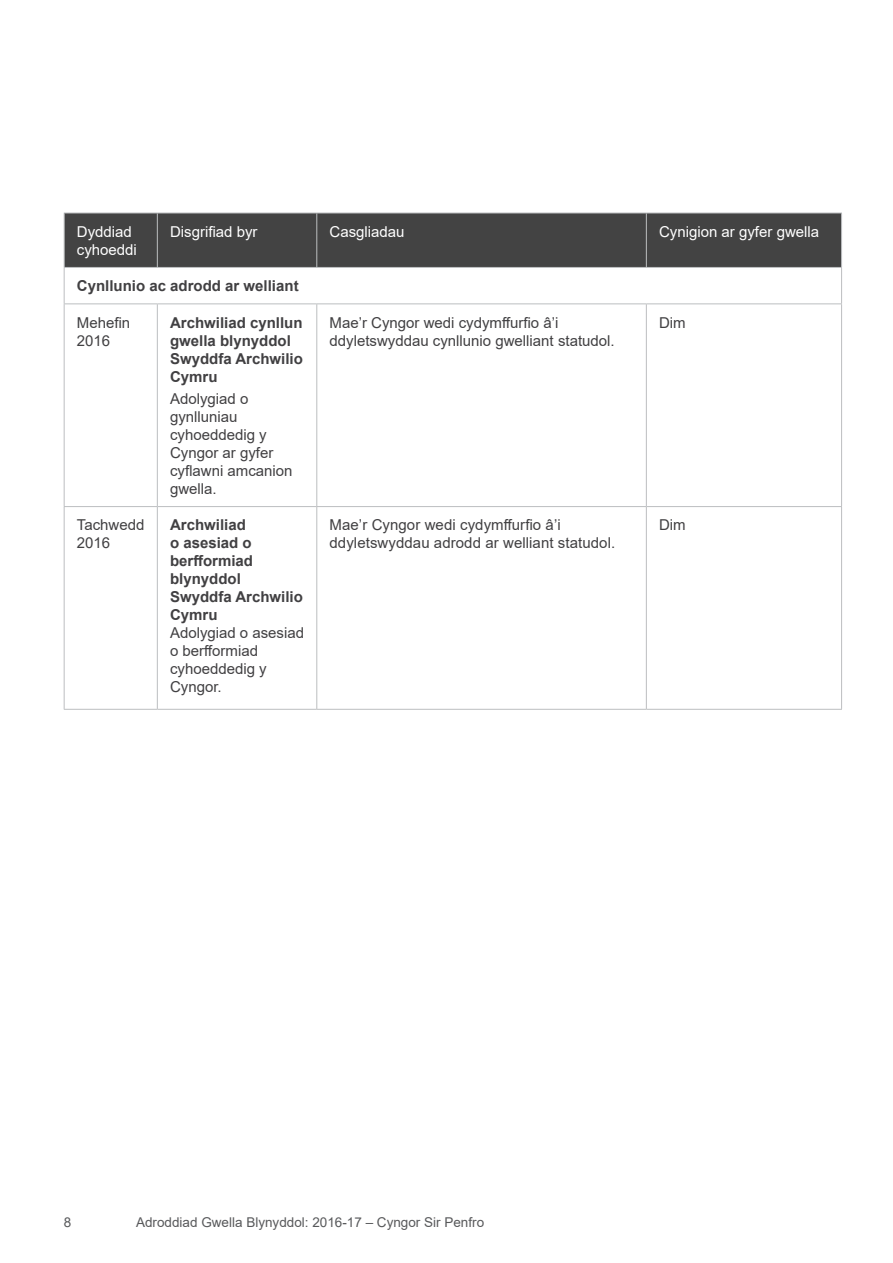
<style>
.page{position:relative;width:893px;height:1263px;background:#fff}
.page>*{position:absolute;margin:0;border:0;box-sizing:border-box;transform-origin:0 0}
.Table_text{font:15px/18px "Arial";color:#414042}
.Table_text-2{font:700 15px/18px "Arial";color:#414042}
.Table_header_text{font:15px/18px "Arial";color:#fff}
.t1{font:13.5px "Arial";color:#58595b}
</style>
<div class="page">
<div style="left:65px;top:214px;width:776px;height:53px;background:#434343"></div>
<svg style="left:65px;top:304px;width:776px;height:405px"></svg>
<hr style="left:64px;top:213px;width:93px;height:1px;background:#bcbec0">
<hr style="left:64px;top:213px;width:1px;height:54px;background:#bcbec0">
<hr style="left:157px;top:213px;width:160px;height:1px;background:#bcbec0">
<hr style="left:157px;top:213px;width:1px;height:54px;background:#bcbec0">
<hr style="left:317px;top:213px;width:329px;height:1px;background:#bcbec0">
<hr style="left:316px;top:213px;width:1px;height:54px;background:#bcbec0">
<hr style="left:646px;top:213px;width:196px;height:1px;background:#bcbec0">
<hr style="left:646px;top:213px;width:1px;height:54px;background:#bcbec0">
<hr style="left:841px;top:213px;width:1px;height:54px;background:#bcbec0">
<hr style="left:64px;top:267px;width:93px;height:1px;background:#bcbec0">
<hr style="left:64px;top:268px;width:1px;height:35px;background:#bcbec0">
<hr style="left:157px;top:267px;width:160px;height:1px;background:#bcbec0">
<hr style="left:317px;top:267px;width:329px;height:1px;background:#bcbec0">
<hr style="left:646px;top:267px;width:196px;height:1px;background:#bcbec0">
<hr style="left:841px;top:268px;width:1px;height:35px;background:#bcbec0">
<hr style="left:64px;top:303px;width:93px;height:1px;background:#bcbec0">
<hr style="left:64px;top:304px;width:1px;height:202px;background:#bcbec0">
<hr style="left:157px;top:303px;width:160px;height:1px;background:#bcbec0">
<hr style="left:157px;top:304px;width:1px;height:202px;background:#bcbec0">
<hr style="left:317px;top:303px;width:329px;height:1px;background:#bcbec0">
<hr style="left:316px;top:304px;width:1px;height:202px;background:#bcbec0">
<hr style="left:646px;top:303px;width:196px;height:1px;background:#bcbec0">
<hr style="left:646px;top:304px;width:1px;height:202px;background:#bcbec0">
<hr style="left:841px;top:304px;width:1px;height:202px;background:#bcbec0">
<hr style="left:64px;top:506px;width:93px;height:1px;background:#bcbec0">
<hr style="left:64px;top:507px;width:1px;height:202px;background:#bcbec0">
<hr style="left:157px;top:506px;width:160px;height:1px;background:#bcbec0">
<hr style="left:157px;top:507px;width:1px;height:202px;background:#bcbec0">
<hr style="left:317px;top:506px;width:329px;height:1px;background:#bcbec0">
<hr style="left:316px;top:507px;width:1px;height:202px;background:#bcbec0">
<hr style="left:646px;top:506px;width:196px;height:1px;background:#bcbec0">
<hr style="left:646px;top:507px;width:1px;height:202px;background:#bcbec0">
<hr style="left:841px;top:507px;width:1px;height:202px;background:#bcbec0">
<hr style="left:64px;top:709px;width:93px;height:1px;background:#bcbec0">
<hr style="left:157px;top:709px;width:160px;height:1px;background:#bcbec0">
<hr style="left:317px;top:709px;width:329px;height:1px;background:#bcbec0">
<hr style="left:646px;top:709px;width:196px;height:1px;background:#bcbec0">
<p class="Table_header_text" style="left:77px;top:222px;width:62px">Dyddiad cyhoeddi</p>
<p class="Table_header_text" style="left:170px;top:222px;width:89px">Disgrifiad byr</p>
<p class="Table_header_text" style="left:330px;top:222px;width:77px">Casgliadau</p>
<p class="Table_header_text" style="left:659px;top:222px;width:162px">Cynigion ar gyfer gwella</p>
<p class="Table_text-2" style="left:77px;top:277px;width:223px">Cynllunio ac adrodd ar welliant</p>
<p class="Table_text" style="left:77px;top:313px;width:55px">Mehefin<br>2016</p>
<p class="Table_text-2" style="left:170px;top:313px;width:134px">Archwiliad cynllun gwella blynyddol<br>Swyddfa Archwilio<br>Cymru</p>
<p class="Table_text" style="left:170px;top:389px;width:124px">Adolygiad o gynlluniau cyhoeddedig y<br>Cyngor ar gyfer cyflawni amcanion gwella.</p>
<p class="Table_text" style="left:330px;top:313px;width:287px">Mae’r Cyngor wedi cydymffurfio â’i ddyletswyddau cynllunio gwelliant statudol.</p>
<p class="Table_text" style="left:659px;top:313px;width:28px">Dim</p>
<p class="Table_text" style="left:77px;top:516px;width:69px">Tachwedd<br>2016</p>
<p class="Table_text-2" style="left:170px;top:516px;width:134px">Archwiliad<br>o asesiad o berfformiad blynyddol<br>Swyddfa Archwilio<br>Cymru</p>
<p class="Table_text" style="left:170px;top:624px;width:135px">Adolygiad o asesiad o berfformiad cyhoeddedig y<br>Cyngor.</p>
<p class="Table_text" style="left:330px;top:516px;width:287px">Mae’r Cyngor wedi cydymffurfio â’i ddyletswyddau adrodd ar welliant statudol.</p>
<p class="Table_text" style="left:659px;top:516px;width:28px">Dim</p>
<p class="t1" style="left:64px;top:1213px;width:9px">8</p>
<p class="t1" style="left:136px;top:1213px;width:350px">Adroddiad Gwella Blynyddol: 2016-17 – Cyngor Sir Penfro</p>
</div>
